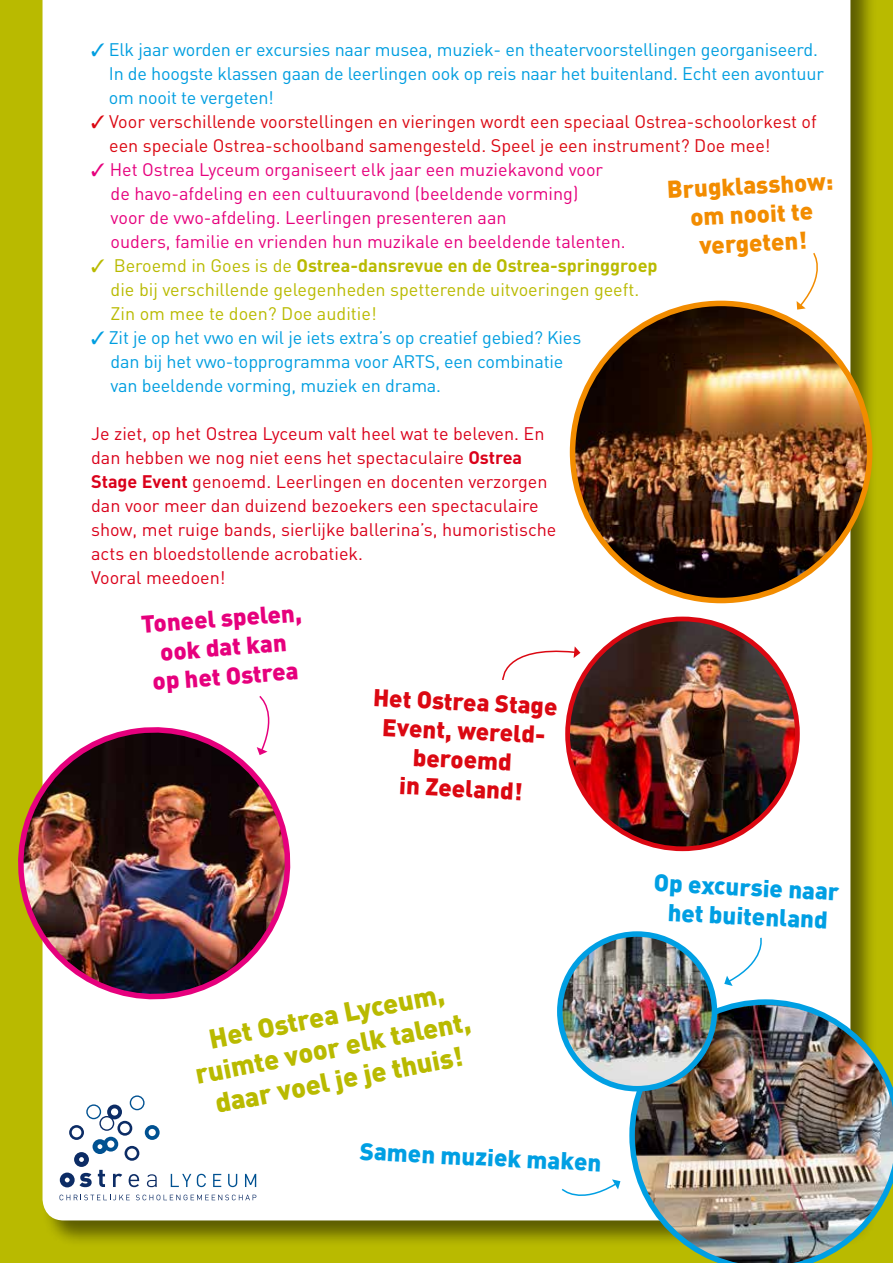
<style>
.page{position:relative;width:893px;height:1263px;background:#b9ba00}
.page>*{position:absolute;margin:0;border:0;box-sizing:border-box;transform-origin:0 0}
.t1{font:900 27px/32.4px "DIN";color:#b9ba00;text-align:center}
.t2{font:900 24px/28.8px "DIN";color:#db0812;text-align:center}
.t3{font:900 24px/28.8px "DIN";color:#009fe3;text-align:center}
.t4{font:900 24px/28.8px "DIN";color:#e6007d;text-align:center}
.t5{font:900 24px/28.8px "DIN";color:#f28c00;text-align:center}
.t6{font:18px/24px "DIN";letter-spacing:-.01em;color:#009ee0}
.t7{font:18px/24px "DIN";color:#da001a}
.t8{font:18px/24px "DIN";color:#e6007d}
.t9{font:18px/24px "DIN";color:#db0812}
.t10{font:18px/24px "DIN";color:#b9ba00}
.s1{font-weight:700}
</style>
<div class="page">
<div style="left:41px;top:0;width:836px;height:1247px;background:#000;opacity:.5"></div>
<div style="left:43px;top:0;width:807px;height:1220px;background:#fff"></div>
<img style="left:573px;top:303px;width:297px;height:297px;border-radius:149px">
<svg style="left:797px;top:252px;width:30px;height:58px;background:#fef7ed"></svg>
<img style="left:18px;top:722px;width:277px;height:282px">
<svg style="left:171px;top:1174px;width:20px;height:13px"></svg>
<svg style="left:197px;top:1174px;width:9px;height:13px"></svg>
<svg style="left:213px;top:1174px;width:8px;height:13px"></svg>
<svg style="left:228px;top:1174px;width:9px;height:13px"></svg>
<svg style="left:245px;top:1174px;width:11px;height:13px"></svg>
<svg style="left:60px;top:1194px;width:70px;height:6px"></svg>
<svg style="left:136px;top:1194px;width:120px;height:6px"></svg>
<svg style="left:60px;top:1095px;width:100px;height:92px;background:#d3dbe6"></svg>
<img style="left:629px;top:999px;width:264px;height:264px">
<img style="left:568px;top:619px;width:229px;height:230px;border-radius:115px">
<div style="left:565px;top:617px;width:235px;height:234px;border:5px solid #db0812;border-radius:50%"></div>
<img style="left:561px;top:934px;width:153px;height:155px">
<div style="left:557px;top:931px;width:160px;height:160px;border:6px solid #009fe3;border-radius:50%"></div>
<svg style="left:257px;top:695px;width:21px;height:60px"></svg>
<svg style="left:501px;top:645px;width:79px;height:36px;background:#fcf0f0"></svg>
<svg style="left:561px;top:1179px;width:59px;height:26px;background:#eaf7fc"></svg>
<svg style="left:724px;top:936px;width:42px;height:50px;background:#f0f9fd"></svg>
<p class="t6" style="left:109px;top:37px;width:717px;text-indent:-18px">✓ Elk jaar worden er excursies naar musea, muziek- en theatervoorstellingen georganiseerd.<br>In de hoogste klassen gaan de leerlingen ook op reis naar het buitenland. Echt een avontuur om nooit te vergeten!</p>
<p class="t9" style="left:109px;top:109px;width:709px;text-indent:-18px">✓ Voor verschillende voorstellingen en vieringen wordt een speciaal Ostrea-schoolorkest of een speciale Ostrea-schoolband samengesteld. Speel je een instrument? Doe mee!</p>
<p class="t8" style="left:111px;top:157px;width:517px;text-indent:-19px">✓ Het Ostrea Lyceum organiseert elk jaar een muziekavond voor de havo-afdeling en een cultuuravond (beeldende vorming)<br>voor de vwo-afdeling. Leerlingen presenteren aan<br>ouders, familie en vrienden hun muzikale en beeldende talenten.</p>
<p class="t10" style="left:111px;top:253px;width:548px;text-indent:-19px">✓ Beroemd in Goes is de <span class="s1">Ostrea-dansrevue en de Ostrea-springgroep </span>die bij verschillende gelegenheden spetterende uitvoeringen geeft.<br>Zin om mee te doen? Doe auditie!</p>
<p class="t6" style="left:111px;top:325px;width:472px;text-indent:-19px">✓ Zit je op het vwo en wil je iets extra’s op creatief gebied? Kies dan bij het vwo-topprogramma voor ARTS, een combinatie van beeldende vorming, muziek en drama.</p>
<p class="t7" style="left:91px;top:421px;width:467px">Je ziet, op het Ostrea Lyceum valt heel wat te beleven. En dan hebben we nog niet eens het spectaculaire <span class="s1">Ostrea Stage Event</span> genoemd. Leerlingen en docenten verzorgen dan voor meer dan duizend bezoekers een spectaculaire show, met ruige bands, sierlijke ballerina’s, humoristische acts en bloedstollende acrobatiek.<br>Vooral meedoen!</p>
<h2 class="t5" style="left:666px;top:174px;width:168px;rotate:-3deg">Brugklasshow: om nooit te vergeten!</h2>
<h2 class="t4" style="left:140px;top:609px;width:163px;rotate:-4deg">Toneel spelen, ook dat kan<br>op het Ostrea</h2>
<h2 class="t2" style="left:374px;top:682px;width:186px;rotate:3deg">Het Ostrea Stage<br>Event, wereld&shy;beroemd<br>in Zeeland!</h2>
<h1 class="t1" style="left:186px;top:1025px;width:281px;rotate:-11deg">Het Ostrea Lyceum, ruimte voor elk talent, daar voel je je thuis!</h1>
<h2 class="t3" style="left:361px;top:1135px;width:243px;rotate:3deg">Samen muziek maken</h2>
<h2 class="t3" style="left:655px;top:867px;width:187px;rotate:3deg">Op excursie naar het buitenland</h2>
</div>
